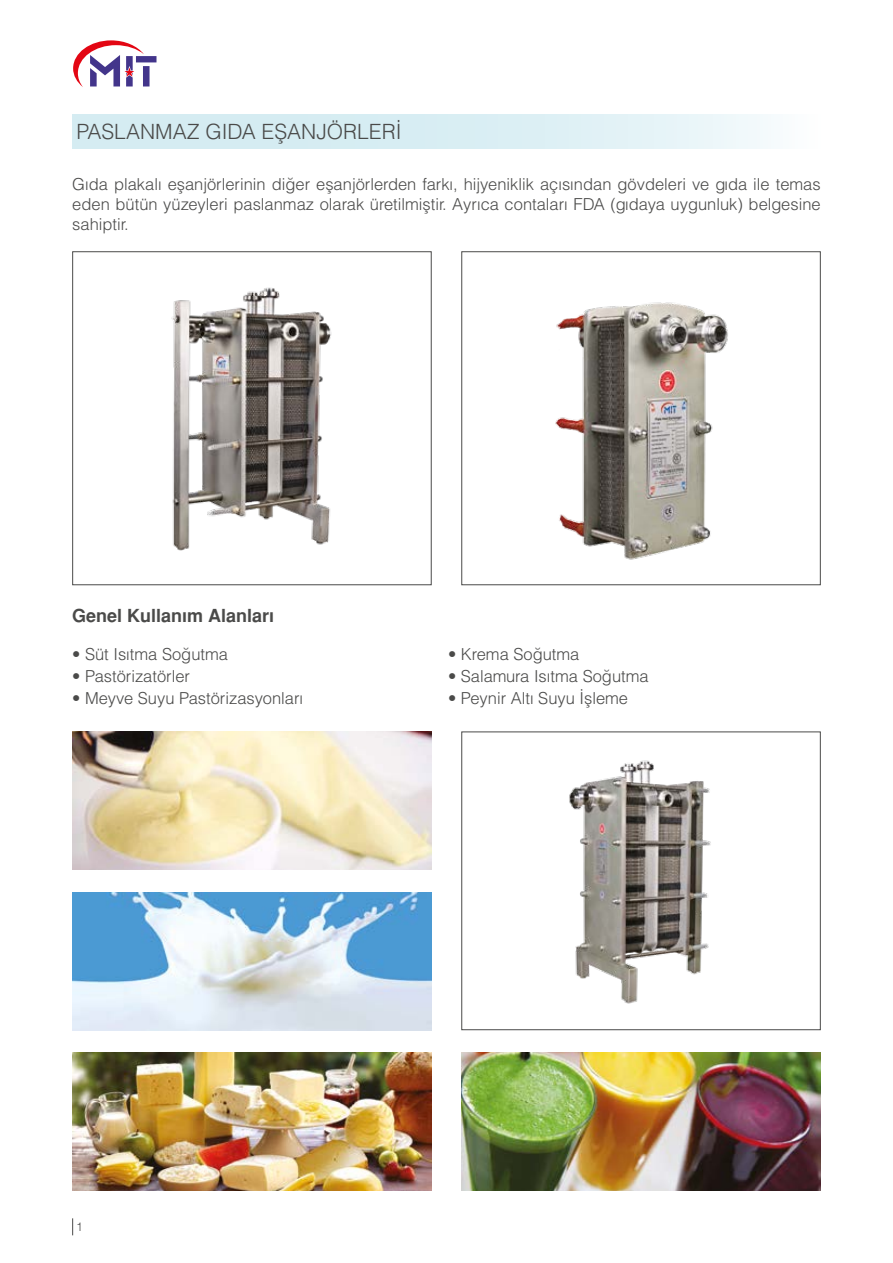
<style>
.page{position:relative;width:893px;height:1263px;background:#fff}
.page>*{position:absolute;margin:0;border:0;box-sizing:border-box;transform-origin:0 0}
.t1{font:21px "Helvetica Light Normal Tr";color:#4a4a49}
.t2{font:700 18px "Helvetica Tr";color:#4a4a49}
.t3{font:16.5px/19.8px "Helvetica Light Normal Tr";color:#4a4a49;text-align:justify}
.t4{font:12px "Helvetica Light Normal Tr";color:#4a4a49}
</style>
<div class="page">
<div style="left:72px;top:115px;width:749px;height:34px;background:linear-gradient(to right,#cde8ef,#eff8fa)"></div>
<svg style="left:73px;top:40px;width:83px;height:47px"></svg>
<svg style="left:72px;top:1218px;width:1px;height:17px"></svg>
<img style="left:555px;top:302px;width:173px;height:258px">
<div style="left:461px;top:251px;width:360px;height:334px;border:1px solid #4a4a49"></div>
<img style="left:171px;top:287px;width:161px;height:264px">
<div style="left:72px;top:251px;width:360px;height:334px;border:1px solid #4a4a49"></div>
<img style="left:569px;top:760px;width:142px;height:244px">
<div style="left:461px;top:731px;width:360px;height:299px;border:1px solid #4a4a49"></div>
<img style="left:72px;top:892px;width:360px;height:138px">
<img style="left:72px;top:731px;width:360px;height:138px">
<img style="left:72px;top:1053px;width:360px;height:138px">
<img style="left:461px;top:1053px;width:360px;height:138px">
<p class="t1" style="left:77px;top:119px;width:326px">PASLANMAZ GIDA EŞANJÖRLERİ</p>
<p class="t3" style="left:72px;top:174px;width:750px">Gıda plakalı eşanjörlerinin diğer eşanjörlerden farkı, hijyeniklik açısından gövdeleri ve gıda ile temas eden bütün yüzeyleri paslanmaz olarak üretilmiştir. Ayrıca contaları FDA (gıdaya uygunluk) belgesine sahiptir.</p>
<p class="t2" style="left:72px;top:604px;width:203px">Genel Kullanım Alanları</p>
<p class="t3" style="left:72px;top:644px;width:157px">• Süt Isıtma Soğutma</p>
<p class="t3" style="left:72px;top:666px;width:119px">• Pastörizatörler</p>
<p class="t3" style="left:72px;top:688px;width:232px">• Meyve Suyu Pastörizasyonları</p>
<p class="t3" style="left:448px;top:644px;width:133px">• Krema Soğutma</p>
<p class="t3" style="left:448px;top:666px;width:202px">• Salamura Isıtma Soğutma</p>
<p class="t3" style="left:448px;top:688px;width:182px">• Peynir Altı Suyu İşleme</p>
<p class="t4" style="left:76px;top:1219px;width:8px">1</p>
</div>
